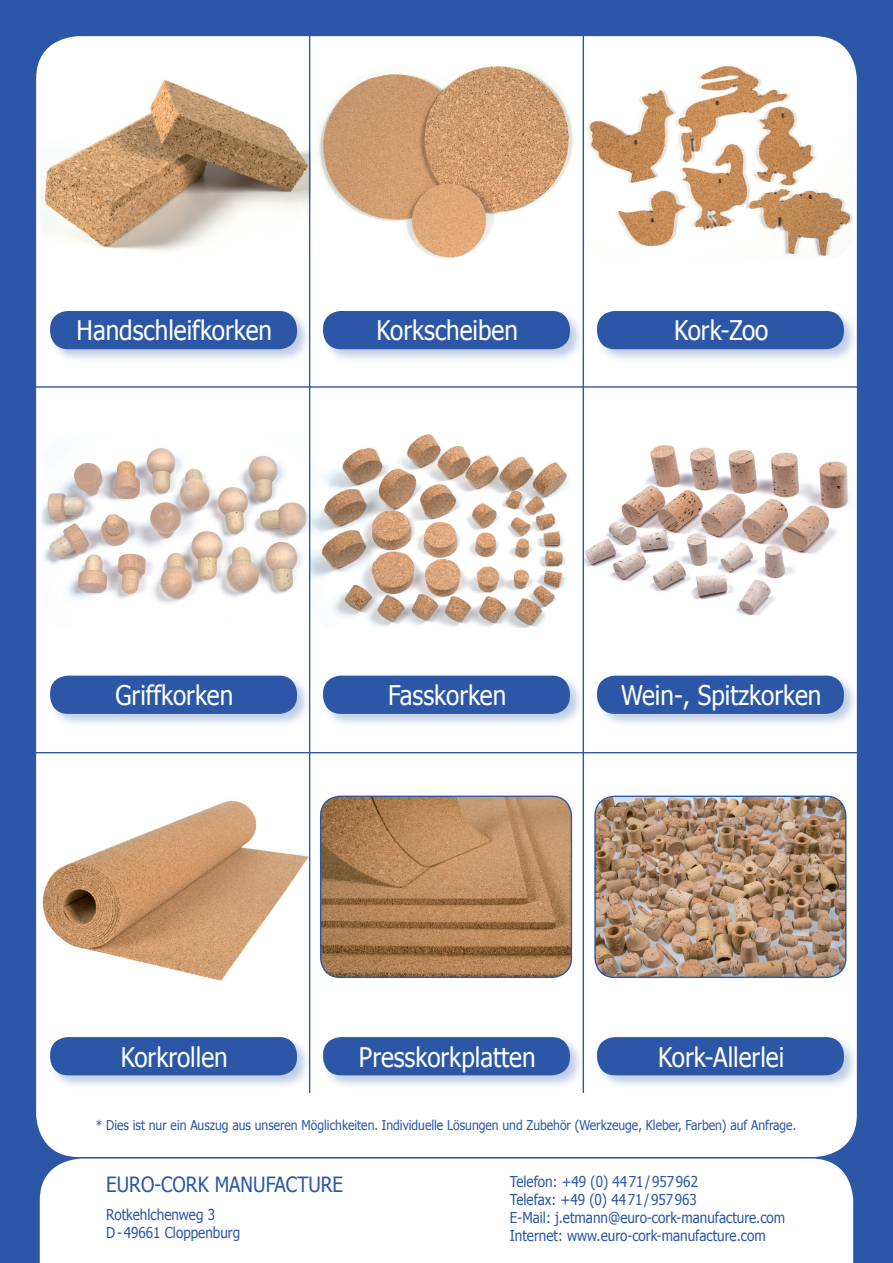
<style>
.page{position:relative;width:893px;height:1263px;background:#2c57a6}
.page>*{position:absolute;margin:0;border:0;box-sizing:border-box;transform-origin:0 0}
.t1{font:27px "Tahoma";color:#fff;scale:.9 1}
.t2{font:21px "Tahoma";color:#2c57a6;scale:.9 1}
.t3{font:15px/18px "Tahoma";color:#2c57a6;scale:.9 1}
.t4{font:13.5px "Tahoma";color:#2c57a6;scale:.9 1}
</style>
<div class="page">
<div style="left:36px;top:36px;width:821px;height:1121px;background:#fff;border-radius:43px"></div>
<div style="left:48px;top:309px;width:263px;height:54px;background:#2c57a6;opacity:.3"></div>
<div style="left:50px;top:311px;width:247px;height:38px;background:#2c57a6;border-radius:18px"></div>
<img style="left:40px;top:64px;width:533px;height:195px">
<img style="left:41px;top:432px;width:809px;height:196px">
<img style="left:42px;top:796px;width:269px;height:196px">
<img style="left:321px;top:796px;width:250px;height:181px">
<div style="left:320px;top:796px;width:252px;height:182px;border:1px solid #2c57a6;border-radius:20px"></div>
<hr style="left:0;top:752px;width:893px;height:1px;background:#2c57a6">
<hr style="left:0;top:386px;width:893px;height:2px;background:#2c57a6">
<img style="left:587px;top:66px;width:266px;height:190px">
<hr style="left:309px;top:0;width:1px;height:1093px;background:#2c57a6">
<hr style="left:583px;top:0;width:1px;height:1093px;background:#2c57a6">
<div style="left:39px;top:1158px;width:815px;height:105px;background:#fff"></div>
<div style="left:321px;top:309px;width:263px;height:54px;background:#2c57a6;opacity:.3"></div>
<div style="left:323px;top:311px;width:247px;height:38px;background:#2c57a6;border-radius:18px"></div>
<div style="left:595px;top:309px;width:263px;height:54px;background:#2c57a6;opacity:.3"></div>
<div style="left:597px;top:311px;width:247px;height:38px;background:#2c57a6;border-radius:18px"></div>
<div style="left:48px;top:673px;width:263px;height:55px;background:#2c57a6;opacity:.3"></div>
<div style="left:50px;top:676px;width:247px;height:38px;background:#2c57a6;border-radius:18px"></div>
<div style="left:321px;top:673px;width:263px;height:55px;background:#2c57a6;opacity:.3"></div>
<div style="left:323px;top:676px;width:247px;height:38px;background:#2c57a6;border-radius:18px"></div>
<div style="left:595px;top:673px;width:263px;height:55px;background:#2c57a6;opacity:.3"></div>
<div style="left:597px;top:676px;width:247px;height:38px;background:#2c57a6;border-radius:18px"></div>
<div style="left:48px;top:1035px;width:263px;height:54px;background:#2c57a6;opacity:.3"></div>
<div style="left:50px;top:1037px;width:247px;height:38px;background:#2c57a6;border-radius:18px"></div>
<div style="left:321px;top:1035px;width:263px;height:54px;background:#2c57a6;opacity:.3"></div>
<div style="left:323px;top:1037px;width:247px;height:38px;background:#2c57a6;border-radius:18px"></div>
<div style="left:595px;top:1035px;width:263px;height:54px;background:#2c57a6;opacity:.3"></div>
<div style="left:597px;top:1037px;width:247px;height:38px;background:#2c57a6;border-radius:18px"></div>
<img style="left:595px;top:796px;width:251px;height:181px">
<div style="left:594px;top:796px;width:252px;height:182px;border:1px solid #2c57a6;border-radius:20px"></div>
<h1 class="t1" style="left:77px;top:312px;width:219px">Handschleifkorken</h1>
<h1 class="t1" style="left:377px;top:312px;width:159px">Korkscheiben</h1>
<h1 class="t1" style="left:674px;top:312px;width:106px">Kork-Zoo</h1>
<h1 class="t1" style="left:115px;top:677px;width:132px">Griffkorken</h1>
<h1 class="t1" style="left:388px;top:677px;width:133px">Fasskorken</h1>
<h1 class="t1" style="left:621px;top:677px;width:224px">Wein-, Spitzkorken</h1>
<h1 class="t1" style="left:121px;top:1038px;width:120px">Korkrollen</h1>
<h1 class="t1" style="left:359px;top:1038px;width:198px">Presskorkplatten</h1>
<h1 class="t1" style="left:658px;top:1038px;width:141px">Kork-Allerlei</h1>
<p class="t4" style="left:96px;top:1116px;width:780px">* Dies ist nur ein Auszug aus unseren Möglichkeiten. Individuelle Lösungen und Zubehör (Werkzeuge, Kleber, Farben) auf Anfrage.</p>
<h2 class="t2" style="left:106px;top:1170px;width:265px">EURO-CORK MANUFACTURE</h2>
<p class="t3" style="left:106px;top:1205px;width:150px">Rotkehlchenweg 3<br>D-49661 Cloppenburg</p>
<p class="t3" style="left:510px;top:1172px;width:307px">Telefon: +49 (0) 4471/957962<br>Telefax: +49 (0) 4471/957963<br>E-Mail: j.etmann@euro-cork-manufacture.com Internet: www.euro-cork-manufacture.com</p>
</div>
